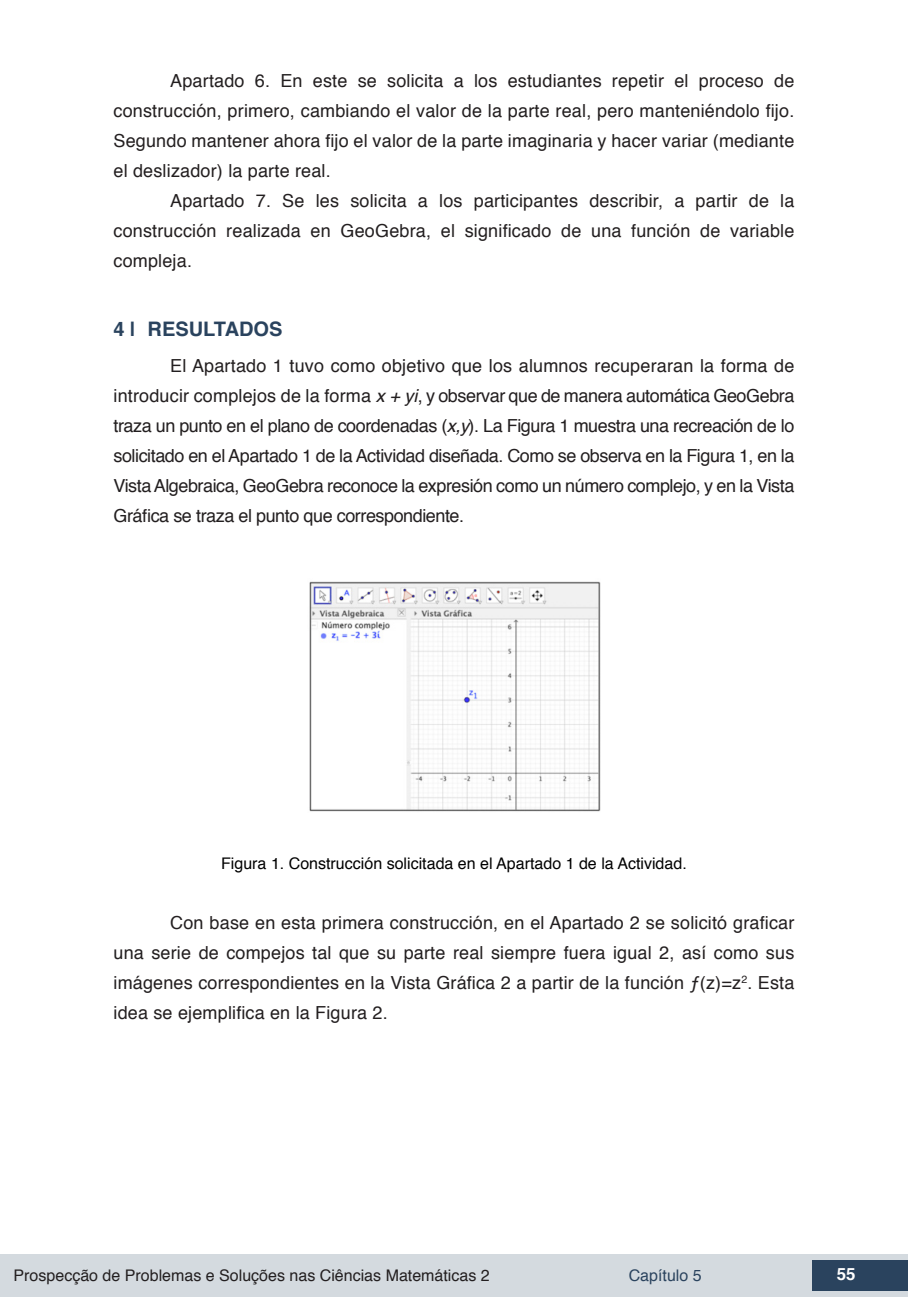
<style>
.page{position:relative;width:908px;height:1304px;background:#fff}
.page>*{position:absolute;margin:0;border:0;box-sizing:border-box;transform-origin:0 0}
.t1{font:700 20px "Helvetica";color:#2a435e}
.txt{font:18px/30px "Helvetica";letter-spacing:.01em;color:#231f20;text-align:justify}
.t2{font:700 16.8px "Helvetica";color:#fff}
.info_tab_graf_imag{font:16px "Helvetica";color:#000}
.t3{font:16px "Helvetica";color:#231f20}
.t4{font:16px "Helvetica";color:#2a435e}
.s1{font-style:italic}
</style>
<div class="page">
<div style="left:0;top:1254px;width:906px;height:43px;background:#d4dadf"></div>
<div style="left:812px;top:1261px;width:95px;height:30px;background:#2a435e"></div>
<img style="left:309px;top:581px;width:291px;height:231px">
<p class="txt" style="left:113px;top:66px;width:682px;text-indent:57px">Apartado 6. En este se solicita a los estudiantes repetir el proceso de construcción, primero, cambiando el valor de la parte real, pero manteniéndolo fijo.<br>Segundo mantener ahora fijo el valor de la parte imaginaria y hacer variar (mediante el deslizador) la parte real.</p>
<p class="txt" style="left:113px;top:186px;width:682px;text-indent:57px">Apartado 7. Se les solicita a los participantes describir, a partir de la construcción realizada en GeoGebra, el significado de una función de variable compleja.</p>
<p class="t1" style="left:113px;top:313px;width:170px">4 | RESULTADOS</p>
<p class="txt" style="left:113px;top:351px;width:682px;text-indent:57px">El Apartado 1 tuvo como objetivo que los alumnos recuperaran la forma de introducir complejos de la forma <span class="s1">x + yi</span>, y observar que de manera automática GeoGebra traza un punto en el plano de coordenadas (<span class="s1">x,y</span>). La Figura 1 muestra una recreación de lo solicitado en el Apartado 1 de la Actividad diseñada. Como se observa en la Figura 1, en la Vista Algebraica, GeoGebra reconoce la expresión como un número complejo, y en la Vista Gráfica se traza el punto que correspondiente.</p>
<p class="info_tab_graf_imag" style="left:221px;top:851px;width:467px">Figura 1. Construcción solicitada en el Apartado 1 de la Actividad.</p>
<p class="txt" style="left:113px;top:908px;width:682px;text-indent:57px">Con base en esta primera construcción, en el Apartado 2 se solicitó graficar una serie de compejos tal que su parte real siempre fuera igual 2, así como sus imágenes correspondientes en la Vista Gráfica 2 a partir de la función ƒ(z)=z<sup>2</sup>. Esta idea se ejemplifica en la Figura 2.</p>
<p class="t3" style="left:14px;top:1263px;width:477px">Prospecção de Problemas e Soluções nas Ciências Matemáticas 2</p>
<p class="t4" style="left:628px;top:1263px;width:74px">Capítulo 5</p>
<p class="t2" style="left:836px;top:1261px;width:20px">55</p>
</div>
